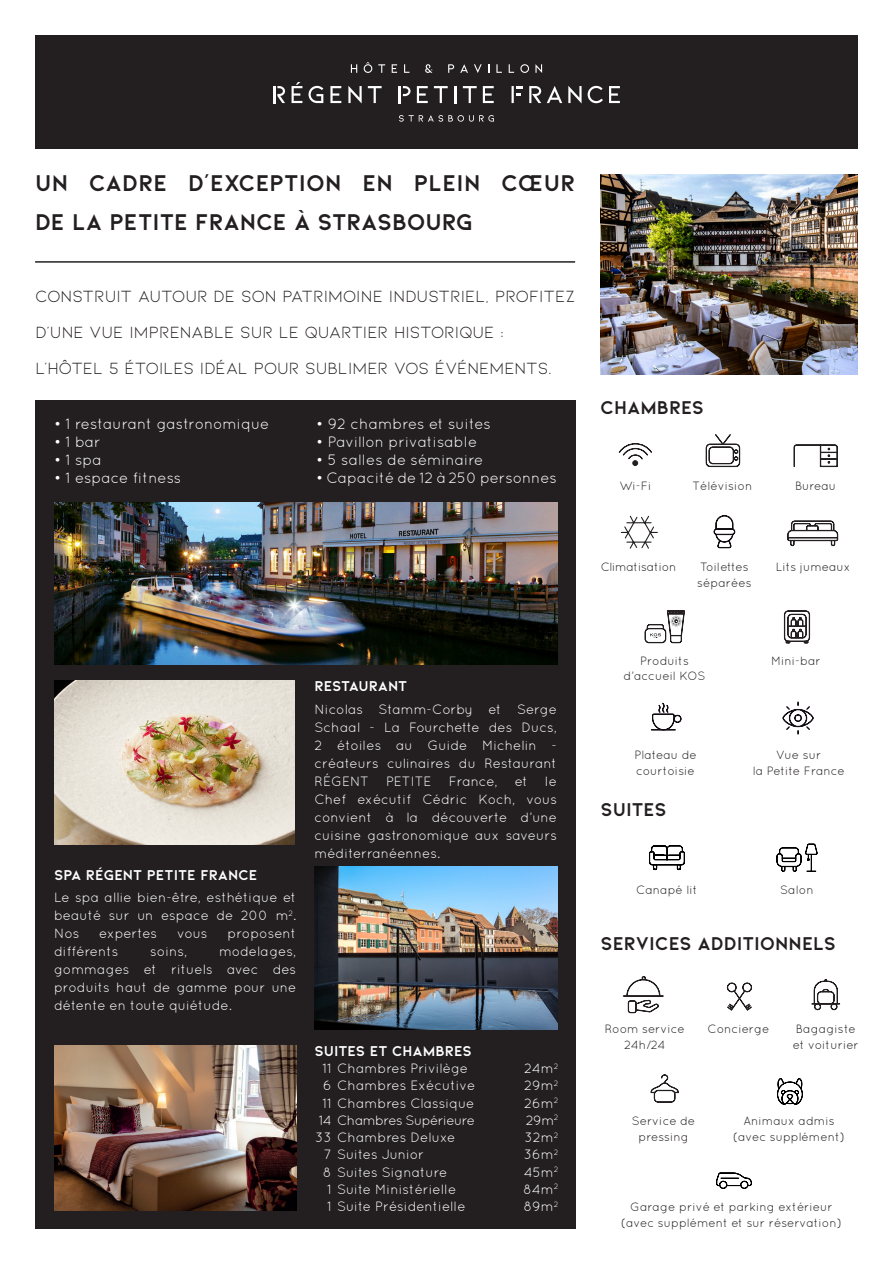
<style>
.page{position:relative;width:893px;height:1263px;background:#fff}
.page>*{position:absolute;margin:0;border:0;box-sizing:border-box;transform-origin:0 0}
.t1{font:700 24px/39px "Kiona";letter-spacing:.005em;color:#231f20}
.t2{font:700 19.5px "Kiona";color:#231f20}
.t3{font:17.25px/36px "Kiona";color:#231f20}
.t4{font:15px "Quicksand";color:#fff}
.t5{font:700 15px "Kiona";color:#fff}
.t6{font:13.5px/18px "Quicksand";color:#fff;text-align:justify}
.t7{font:13.5px "Quicksand";letter-spacing:-.04em;color:#fff}
.t8{font:12px/15.6px "Quicksand";color:#231f20;text-align:center}
.t9{font:12px "Quicksand";letter-spacing:-.02em;color:#231f20}
.t10{font:12px "Quicksand";letter-spacing:-.03em;color:#231f20}
</style>
<div class="page">
<div style="left:35px;top:400px;width:540px;height:829px;background:#231f20"></div>
<img style="left:601px;top:174px;width:257px;height:201px">
<div style="left:35px;top:35px;width:823px;height:114px;background:#231f20"></div>
<svg style="left:273px;top:86px;width:12px;height:17px"></svg>
<svg style="left:292px;top:82px;width:10px;height:21px"></svg>
<svg style="left:309px;top:86px;width:14px;height:17px"></svg>
<svg style="left:330px;top:86px;width:11px;height:17px"></svg>
<svg style="left:348px;top:86px;width:14px;height:17px"></svg>
<svg style="left:368px;top:86px;width:14px;height:17px"></svg>
<svg style="left:399px;top:86px;width:11px;height:17px"></svg>
<svg style="left:417px;top:86px;width:11px;height:17px"></svg>
<svg style="left:434px;top:86px;width:14px;height:17px"></svg>
<svg style="left:454px;top:86px;width:2px;height:17px"></svg>
<svg style="left:463px;top:86px;width:14px;height:17px"></svg>
<svg style="left:483px;top:86px;width:11px;height:17px"></svg>
<svg style="left:512px;top:86px;width:10px;height:17px"></svg>
<svg style="left:529px;top:86px;width:12px;height:17px"></svg>
<svg style="left:547px;top:86px;width:15px;height:17px"></svg>
<svg style="left:568px;top:86px;width:14px;height:17px"></svg>
<svg style="left:588px;top:86px;width:15px;height:17px"></svg>
<svg style="left:609px;top:86px;width:11px;height:17px"></svg>
<svg style="left:399px;top:115px;width:95px;height:7px"></svg>
<svg style="left:351px;top:64px;width:6px;height:9px"></svg>
<svg style="left:364px;top:62px;width:8px;height:11px"></svg>
<svg style="left:378px;top:64px;width:7px;height:9px"></svg>
<svg style="left:392px;top:64px;width:5px;height:9px"></svg>
<svg style="left:404px;top:64px;width:5px;height:9px"></svg>
<svg style="left:425px;top:64px;width:7px;height:9px"></svg>
<svg style="left:448px;top:64px;width:6px;height:9px"></svg>
<svg style="left:460px;top:64px;width:8px;height:9px"></svg>
<svg style="left:474px;top:64px;width:8px;height:9px"></svg>
<svg style="left:496px;top:64px;width:6px;height:9px"></svg>
<svg style="left:509px;top:64px;width:5px;height:9px"></svg>
<svg style="left:520px;top:64px;width:9px;height:9px"></svg>
<svg style="left:535px;top:64px;width:7px;height:9px"></svg>
<hr style="left:35px;top:261px;width:540px;height:2px;background:#231f20">
<svg style="left:618px;top:443px;width:34px;height:23px"></svg>
<svg style="left:705px;top:434px;width:35px;height:33px"></svg>
<svg style="left:783px;top:610px;width:27px;height:33px"></svg>
<svg style="left:793px;top:444px;width:45px;height:23px"></svg>
<svg style="left:622px;top:976px;width:42px;height:37px"></svg>
<svg style="left:787px;top:520px;width:52px;height:26px"></svg>
<svg style="left:644px;top:610px;width:41px;height:34px"></svg>
<svg style="left:713px;top:515px;width:23px;height:34px"></svg>
<svg style="left:782px;top:701px;width:32px;height:34px"></svg>
<svg style="left:649px;top:845px;width:36px;height:25px"></svg>
<svg style="left:776px;top:843px;width:42px;height:29px"></svg>
<svg style="left:811px;top:979px;width:29px;height:31px"></svg>
<svg style="left:650px;top:1074px;width:29px;height:29px"></svg>
<svg style="left:726px;top:982px;width:27px;height:29px"></svg>
<svg style="left:716px;top:1172px;width:36px;height:17px"></svg>
<svg style="left:777px;top:1078px;width:26px;height:27px"></svg>
<img style="left:54px;top:503px;width:503px;height:162px">
<img style="left:54px;top:681px;width:241px;height:163px">
<img style="left:315px;top:866px;width:242px;height:164px">
<img style="left:54px;top:1045px;width:242px;height:165px">
<svg style="left:620px;top:515px;width:38px;height:34px"></svg>
<svg style="left:651px;top:702px;width:31px;height:29px"></svg>
<p class="t1" style="left:35px;top:163px;width:541px">UN CADRE D’EXCEPTION EN PLEIN CŒUR<br>DE LA PETITE FRANCE À STRASBOURG</p>
<p class="t3" style="left:36px;top:278px;width:542px">CONSTRUIT AUTOUR DE SON PATRIMOINE INDUSTRIEL, PROFITEZ<br>D’UNE VUE IMPRENABLE SUR LE QUARTIER HISTORIQUE :</p>
<p class="t3" style="left:36px;top:350px;width:517px">L’HÔTEL 5 ÉTOILES IDÉAL POUR SUBLIMER VOS ÉVÉNEMENTS.</p>
<p class="t4" style="left:54px;top:415px;width:217px">• 1 restaurant gastronomique</p>
<p class="t4" style="left:54px;top:433px;width:48px">• 1 bar</p>
<p class="t4" style="left:54px;top:451px;width:49px">• 1 spa</p>
<p class="t4" style="left:54px;top:469px;width:129px">• 1 espace fitness</p>
<p class="t4" style="left:316px;top:415px;width:176px">• 92 chambres et suites</p>
<p class="t4" style="left:316px;top:433px;width:163px">• Pavillon privatisable</p>
<p class="t4" style="left:316px;top:451px;width:169px">• 5 salles de séminaire</p>
<p class="t4" style="left:316px;top:469px;width:242px">• Capacité de 12 à 250 personnes</p>
<p class="t2" style="left:601px;top:396px;width:105px">CHAMBRES</p>
<p class="t8" style="left:619px;top:478px;width:33px">Wi-Fi</p>
<p class="t8" style="left:692px;top:478px;width:61px">Télévision</p>
<p class="t8" style="left:795px;top:478px;width:43px">Bureau</p>
<p class="t5" style="left:54px;top:866px;width:205px">SPA RÉGENT PETITE FRANCE</p>
<p class="t6" style="left:54px;top:888px;width:244px">Le spa allie bien-être, esthétique et beauté sur un espace de 200 m<sup>2</sup>.<br>Nos</p>
<p class="t6" style="left:99px;top:924px;width:59px">expertes</p>
<p class="t6" style="left:177px;top:924px;width:32px">vous</p>
<p class="t6" style="left:227px;top:924px;width:70px">proposent</p>
<p class="t6" style="left:54px;top:942px;width:66px">différents</p>
<p class="t6" style="left:150px;top:942px;width:38px">soins,</p>
<p class="t6" style="left:54px;top:942px;width:244px;text-indent:165px">modelages, gommages et rituels avec des produits haut de gamme pour une détente en toute quiétude.</p>
<p class="t5" style="left:315px;top:677px;width:94px">RESTAURANT</p>
<p class="t6" style="left:315px;top:700px;width:244px">Nicolas Stamm-Corby et Serge Schaal - La Fourchette des Ducs, 2 étoiles au Guide Michelin - créateurs culinaires du Restaurant RÉGENT</p>
<p class="t6" style="left:315px;top:772px;width:244px;text-indent:230px">le Chef exécutif Cédric Koch, vous convient à la découverte d’une cuisine gastronomique aux saveurs méditerranéennes.</p>
<p class="t6" style="left:386px;top:772px;width:47px">PETITE</p>
<p class="t6" style="left:449px;top:772px;width:50px">France,</p>
<p class="t6" style="left:515px;top:772px;width:15px">et</p>
<p class="t5" style="left:315px;top:1042px;width:159px">SUITES ET CHAMBRES</p>
<p class="t6" style="left:323px;top:1059px;width:147px">11 Chambres Privilège</p>
<p class="t6" style="left:524px;top:1059px;width:36px">24m<sup>2</sup></p>
<p class="t6" style="left:323px;top:1076px;width:154px">6 Chambres Exécutive</p>
<p class="t6" style="left:524px;top:1076px;width:36px">29m<sup>2</sup></p>
<p class="t6" style="left:323px;top:1094px;width:153px">11 Chambres Classique</p>
<p class="t6" style="left:524px;top:1094px;width:36px">26m<sup>2</sup></p>
<p class="t7" style="left:319px;top:1112px;width:158px">14 Chambres Supérieure</p>
<p class="t6" style="left:526px;top:1111px;width:34px">29m<sup>2</sup></p>
<p class="t6" style="left:315px;top:1128px;width:142px">33 Chambres Deluxe</p>
<p class="t6" style="left:525px;top:1128px;width:35px">32m<sup>2</sup></p>
<p class="t6" style="left:324px;top:1145px;width:102px">7 Suites Junior</p>
<p class="t6" style="left:524px;top:1145px;width:36px">36m<sup>2</sup></p>
<p class="t6" style="left:323px;top:1163px;width:126px">8 Suites Signature</p>
<p class="t6" style="left:524px;top:1163px;width:36px">45m<sup>2</sup></p>
<p class="t6" style="left:327px;top:1180px;width:131px">1 Suite Ministérielle</p>
<p class="t6" style="left:523px;top:1180px;width:36px">84m<sup>2</sup></p>
<p class="t6" style="left:327px;top:1197px;width:140px">1 Suite Présidentielle</p>
<p class="t6" style="left:524px;top:1197px;width:36px">89m<sup>2</sup></p>
<p class="t9" style="left:601px;top:560px;width:77px">Climatisation</p>
<p class="t10" style="left:700px;top:560px;width:50px">Toilettes</p>
<p class="t8" style="left:697px;top:575px;width:56px">séparées</p>
<p class="t8" style="left:776px;top:559px;width:77px">Lits jumeaux</p>
<p class="t8" style="left:624px;top:652px;width:83px">Produits d’accueil KOS</p>
<p class="t8" style="left:771px;top:652px;width:51px">Mini-bar</p>
<p class="t8" style="left:634px;top:747px;width:64px;text-align:left">Plateau de courtoisie</p>
<p class="t2" style="left:601px;top:798px;width:67px">SUITES</p>
<p class="t8" style="left:753px;top:747px;width:93px">Vue sur<br>la Petite France</p>
<p class="t8" style="left:636px;top:882px;width:63px">Canapé lit</p>
<p class="t8" style="left:780px;top:882px;width:35px">Salon</p>
<p class="t2" style="left:601px;top:932px;width:237px">SERVICES ADDITIONNELS</p>
<p class="t8" style="left:605px;top:1021px;width:81px">Room service</p>
<p class="t8" style="left:624px;top:1036px;width:43px">24h/24</p>
<p class="t8" style="left:708px;top:1021px;width:63px">Concierge</p>
<p class="t8" style="left:793px;top:1021px;width:67px;text-align:left">Bagagiste et voiturier</p>
<p class="t8" style="left:632px;top:1113px;width:65px">Service de pressing</p>
<p class="t8" style="left:733px;top:1113px;width:113px">Animaux admis (avec supplément)</p>
<p class="t8" style="left:630px;top:1199px;width:204px">Garage privé et parking extérieur</p>
<p class="t8" style="left:621px;top:1215px;width:222px">(avec supplément et sur réservation)</p>
</div>
